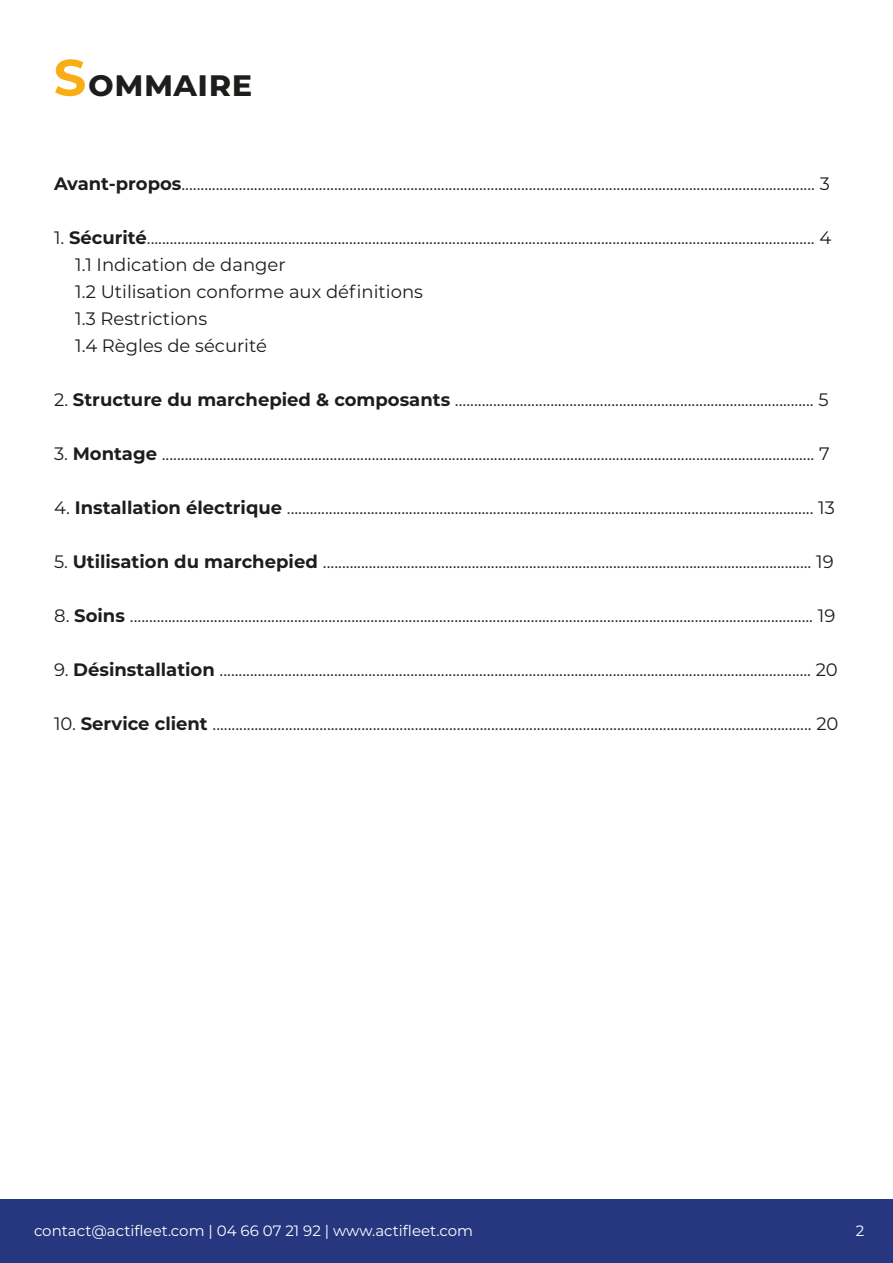
<style>
.page{position:relative;width:893px;height:1263px;background:#fff}
.page>*{position:absolute;margin:0;border:0;box-sizing:border-box;transform-origin:0 0}
.t1{font:700 51px "Montserrat";color:#f9ae16}
.t2{font:700 36px "Montserrat";color:#1d1d1b}
.t3{font:18px "Montserrat";color:#1d1d1b}
.t4{font:15px "Montserrat";color:#fff}
.s1{font-weight:700}
</style>
<div class="page">
<div style="left:0;top:1199px;width:893px;height:64px;background:#263780"></div>
<p class="t1" style="left:54px;top:41px;width:34px">S</p>
<p class="t2" style="left:88px;top:57px;width:166px">ommaire</p>
<p class="t3" style="left:54px;top:171px;width:777px"><span class="s1">Avant-propos</span>...................................................................................................................................................................... 3</p>
<p class="t3" style="left:54px;top:225px;width:779px">1. <span class="s1">Sécurité</span>............................................................................................................................................................................... 4</p>
<p class="t3" style="left:75px;top:252px;width:212px">1.1 Indication de danger</p>
<p class="t3" style="left:75px;top:279px;width:349px">1.2 Utilisation conforme aux définitions</p>
<p class="t3" style="left:75px;top:306px;width:133px">1.3 Restrictions</p>
<p class="t3" style="left:75px;top:333px;width:193px">1.4 Règles de sécurité</p>
<p class="t3" style="left:54px;top:387px;width:776px">2. <span class="s1">Structure du marchepied &amp; composants</span> .............................................................................................. 5</p>
<p class="t3" style="left:54px;top:441px;width:777px">3. <span class="s1">Montage</span> ........................................................................................................................................................................... 7</p>
<p class="t3" style="left:54px;top:495px;width:782px">4. <span class="s1">Installation électrique</span> .......................................................................................................................................... 13</p>
<p class="t3" style="left:54px;top:549px;width:781px">5. <span class="s1">Utilisation du marchepied</span> ................................................................................................................................ 19</p>
<p class="t3" style="left:54px;top:603px;width:783px">8. <span class="s1">Soins</span> ................................................................................................................................................................................... 19</p>
<p class="t3" style="left:54px;top:657px;width:785px">9. <span class="s1">Désinstallation</span> ........................................................................................................................................................... 20</p>
<p class="t3" style="left:54px;top:711px;width:786px">10. <span class="s1">Service client</span> ............................................................................................................................................................. 20</p>
<p class="t4" style="left:34px;top:1220px;width:440px">contact@actifleet.com | 04 66 07 21 92 | www.actifleet.com</p>
<p class="t4" style="left:856px;top:1220px;width:10px">2</p>
</div>
